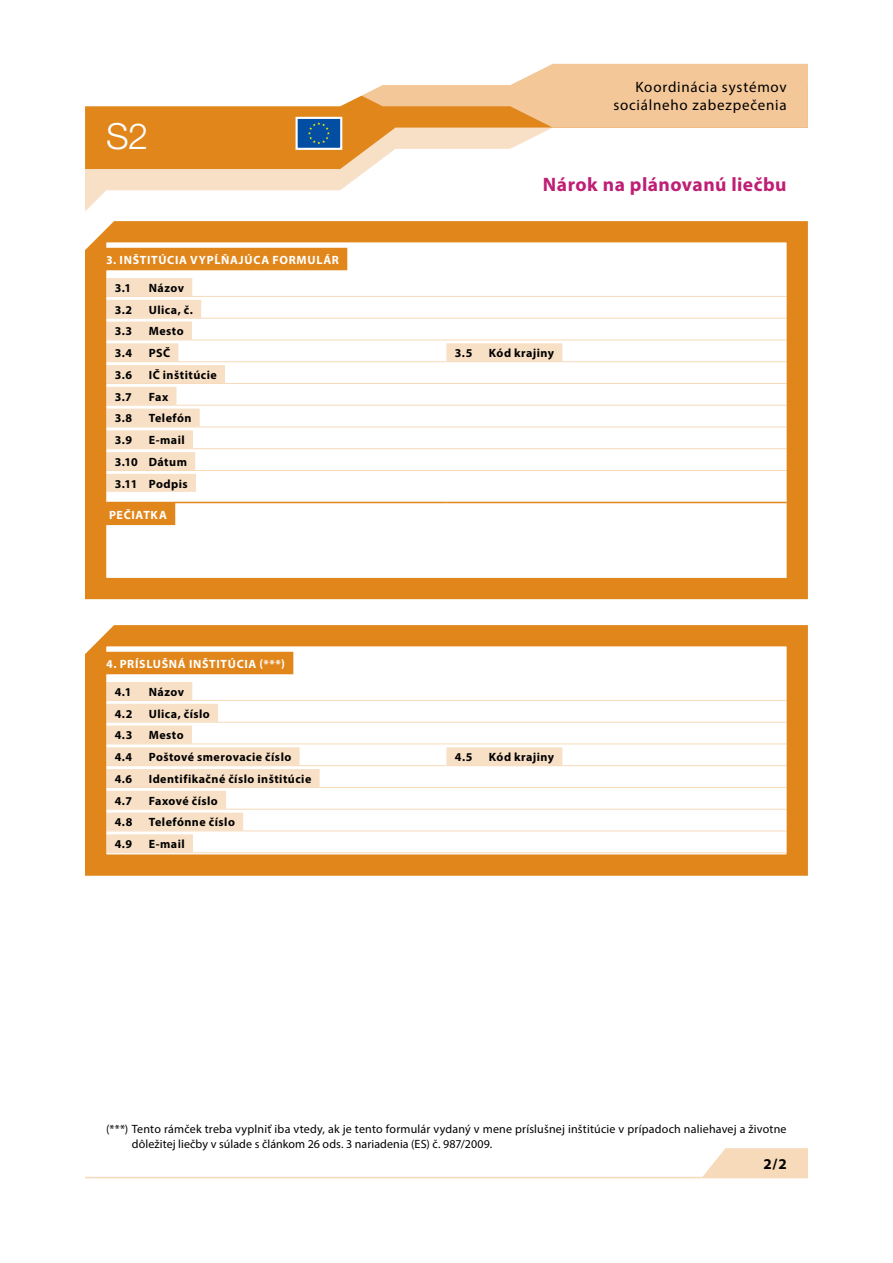
<style>
.page{position:relative;width:893px;height:1263px;background:#fff}
.page>*{position:absolute;margin:0;border:0;box-sizing:border-box;transform-origin:0 0}
.t1{font:300 36px "Helvetica Neue LT Std";color:#fff}
.t2{font:700 19.5px "Myriad Pro";letter-spacing:.025em;color:#bf1e75}
.t3{font:15px/18px "Myriad Pro";letter-spacing:.05em;color:#000;text-align:right}
.t4{font:700 15px "Myriad Pro";color:#000}
.t5{font:700 12px/21.8px "Myriad Pro";letter-spacing:.04em;color:#000}
.t6{font:12px/15px "Myriad Pro";letter-spacing:.015em;color:#000}
.t7{font:700 12px "Myriad Pro";letter-spacing:.055em;color:#fff}
</style>
<div class="page">
<svg style="left:702px;top:1148px;width:106px;height:29px;background:#f7dec2"></svg>
<hr style="left:85px;top:1177px;width:723px;height:1px;background:#f7daba">
<svg style="left:85px;top:169px;width:283px;height:39px"></svg>
<svg style="left:85px;top:128px;width:467px;height:41px;fill:#e0861b"></svg>
<svg style="left:85px;top:106px;width:723px;height:22px;background:#e7a04e"></svg>
<svg style="left:341px;top:63px;width:467px;height:43px;fill:#f3c798"></svg>
<svg style="left:294px;top:116px;width:49px;height:35px;background:#4c77a3"></svg>
<hr style="left:106px;top:502px;width:340px;height:1px;background:#e0861b">
<hr style="left:446px;top:502px;width:341px;height:1px;background:#e0861b">
<div style="left:98px;top:248px;width:249px;height:22px;background:#e0861b"></div>
<div style="left:106px;top:278px;width:86px;height:18px;background:#f8e0c6"></div>
<hr style="left:106px;top:296px;width:681px;height:1px;background:#f7daba">
<div style="left:106px;top:300px;width:95px;height:18px;background:#f8e0c6"></div>
<hr style="left:106px;top:318px;width:681px;height:1px;background:#f7daba">
<div style="left:106px;top:322px;width:86px;height:18px;background:#f8e0c6"></div>
<hr style="left:106px;top:340px;width:681px;height:1px;background:#f7daba">
<div style="left:106px;top:343px;width:72px;height:18px;background:#f8e0c6"></div>
<hr style="left:106px;top:361px;width:340px;height:1px;background:#f7daba">
<div style="left:446px;top:343px;width:116px;height:18px;background:#f8e0c6"></div>
<hr style="left:446px;top:361px;width:341px;height:1px;background:#f7daba">
<div style="left:106px;top:365px;width:119px;height:18px;background:#f8e0c6"></div>
<hr style="left:106px;top:383px;width:681px;height:1px;background:#f7daba">
<div style="left:106px;top:387px;width:70px;height:18px;background:#f8e0c6"></div>
<hr style="left:106px;top:405px;width:681px;height:1px;background:#f7daba">
<div style="left:106px;top:409px;width:94px;height:18px;background:#f8e0c6"></div>
<hr style="left:106px;top:427px;width:681px;height:1px;background:#f7daba">
<div style="left:106px;top:430px;width:87px;height:18px;background:#f8e0c6"></div>
<hr style="left:106px;top:448px;width:681px;height:1px;background:#f7daba">
<div style="left:106px;top:452px;width:89px;height:18px;background:#f8e0c6"></div>
<hr style="left:106px;top:470px;width:681px;height:1px;background:#f7daba">
<div style="left:106px;top:474px;width:90px;height:18px;background:#f8e0c6"></div>
<div style="left:98px;top:503px;width:77px;height:22px;background:#e0861b"></div>
<div style="left:85px;top:221px;width:723px;height:378px;border:21px solid #e0861b"></div>
<svg style="left:85px;top:208px;width:48px;height:61px"></svg>
<div style="left:98px;top:652px;width:195px;height:22px;background:#e0861b"></div>
<div style="left:106px;top:682px;width:86px;height:18px;background:#f8e0c6"></div>
<hr style="left:106px;top:700px;width:681px;height:1px;background:#f7daba">
<div style="left:106px;top:704px;width:112px;height:18px;background:#f8e0c6"></div>
<hr style="left:106px;top:722px;width:681px;height:1px;background:#f7daba">
<div style="left:106px;top:725px;width:86px;height:18px;background:#f8e0c6"></div>
<hr style="left:106px;top:743px;width:681px;height:1px;background:#f7daba">
<div style="left:106px;top:747px;width:194px;height:18px;background:#f8e0c6"></div>
<hr style="left:106px;top:765px;width:340px;height:1px;background:#f7daba">
<div style="left:446px;top:747px;width:116px;height:18px;background:#f8e0c6"></div>
<hr style="left:446px;top:765px;width:341px;height:1px;background:#f7daba">
<div style="left:106px;top:769px;width:214px;height:18px;background:#f8e0c6"></div>
<hr style="left:106px;top:787px;width:681px;height:1px;background:#f7daba">
<div style="left:106px;top:791px;width:120px;height:18px;background:#f8e0c6"></div>
<hr style="left:106px;top:809px;width:681px;height:1px;background:#f7daba">
<div style="left:106px;top:812px;width:137px;height:18px;background:#f8e0c6"></div>
<hr style="left:106px;top:830px;width:681px;height:1px;background:#f7daba">
<div style="left:106px;top:834px;width:87px;height:18px;background:#f8e0c6"></div>
<hr style="left:106px;top:852px;width:681px;height:1px;background:#f7daba">
<div style="left:85px;top:625px;width:723px;height:251px;border:21px solid #e0861b"></div>
<svg style="left:85px;top:625px;width:48px;height:48px"></svg>
<h1 class="t1" style="left:106px;top:114px;width:43px">S2</h1>
<p class="t3" style="left:613px;top:78px;width:175px">Koordinácia systémov sociálneho zabezpečenia</p>
<h2 class="t2" style="left:543px;top:172px;width:245px">Nárok na plánovanú liečbu</h2>
<p class="t7" style="left:106px;top:252px;width:234px">3. INŠTITÚCIA VYPĹŇAJÚCA FORMULÁR</p>
<p class="t5" style="left:115px;top:276px;width:18px">3.1</p>
<p class="t5" style="left:149px;top:276px;width:37px">Názov</p>
<p class="t5" style="left:115px;top:298px;width:19px">3.2</p>
<p class="t5" style="left:149px;top:298px;width:46px">Ulica, č.</p>
<p class="t5" style="left:115px;top:320px;width:19px">3.3</p>
<p class="t5" style="left:149px;top:320px;width:36px">Mesto</p>
<p class="t5" style="left:115px;top:342px;width:19px">3.4</p>
<p class="t5" style="left:149px;top:342px;width:23px">PSČ</p>
<p class="t5" style="left:455px;top:342px;width:19px">3.5</p>
<p class="t5" style="left:489px;top:342px;width:67px">Kód krajiny</p>
<p class="t5" style="left:115px;top:363px;width:19px">3.6</p>
<p class="t5" style="left:149px;top:363px;width:70px">IČ inštitúcie</p>
<p class="t5" style="left:115px;top:385px;width:19px">3.7</p>
<p class="t5" style="left:149px;top:385px;width:21px">Fax</p>
<p class="t5" style="left:115px;top:407px;width:19px">3.8</p>
<p class="t5" style="left:149px;top:407px;width:44px">Telefón</p>
<p class="t5" style="left:115px;top:429px;width:19px">3.9</p>
<p class="t5" style="left:115px;top:429px;width:74px;text-indent:34px">E-mail<br>3.10 Dátum<br>3.11 Podpis</p>
<p class="t7" style="left:109px;top:507px;width:59px">PEČIATKA</p>
<p class="t7" style="left:106px;top:656px;width:180px">4. PRÍSLUŠNÁ INŠTITÚCIA (***)</p>
<p class="t5" style="left:115px;top:680px;width:18px">4.1</p>
<p class="t5" style="left:149px;top:680px;width:37px">Názov</p>
<p class="t5" style="left:115px;top:702px;width:19px">4.2</p>
<p class="t5" style="left:149px;top:702px;width:63px">Ulica, číslo</p>
<p class="t5" style="left:115px;top:724px;width:19px">4.3</p>
<p class="t5" style="left:149px;top:724px;width:36px">Mesto</p>
<p class="t5" style="left:115px;top:746px;width:19px">4.4</p>
<p class="t5" style="left:149px;top:746px;width:144px">Poštové smerovacie číslo</p>
<p class="t5" style="left:455px;top:746px;width:19px">4.5</p>
<p class="t5" style="left:489px;top:746px;width:67px">Kód krajiny</p>
<p class="t5" style="left:115px;top:767px;width:19px">4.6</p>
<p class="t5" style="left:149px;top:767px;width:164px">Identifikačné číslo inštitúcie</p>
<p class="t5" style="left:115px;top:789px;width:19px">4.7</p>
<p class="t5" style="left:149px;top:789px;width:71px">Faxové číslo</p>
<p class="t5" style="left:115px;top:811px;width:19px">4.8</p>
<p class="t5" style="left:149px;top:811px;width:88px">Telefónne číslo</p>
<p class="t5" style="left:115px;top:833px;width:19px">4.9</p>
<p class="t5" style="left:149px;top:833px;width:37px">E-mail</p>
<p class="t6" style="left:132px;top:1121px;width:656px;text-indent:-26px">(***) Tento rámček treba vyplniť iba vtedy, ak je tento formulár vydaný v mene príslušnej inštitúcie v prípadoch naliehavej a životne dôležitej liečby v súlade s článkom 26 ods. 3 nariadenia (ES) č. 987/2009.</p>
<p class="t4" style="left:763px;top:1154px;width:25px">2/2</p>
</div>
